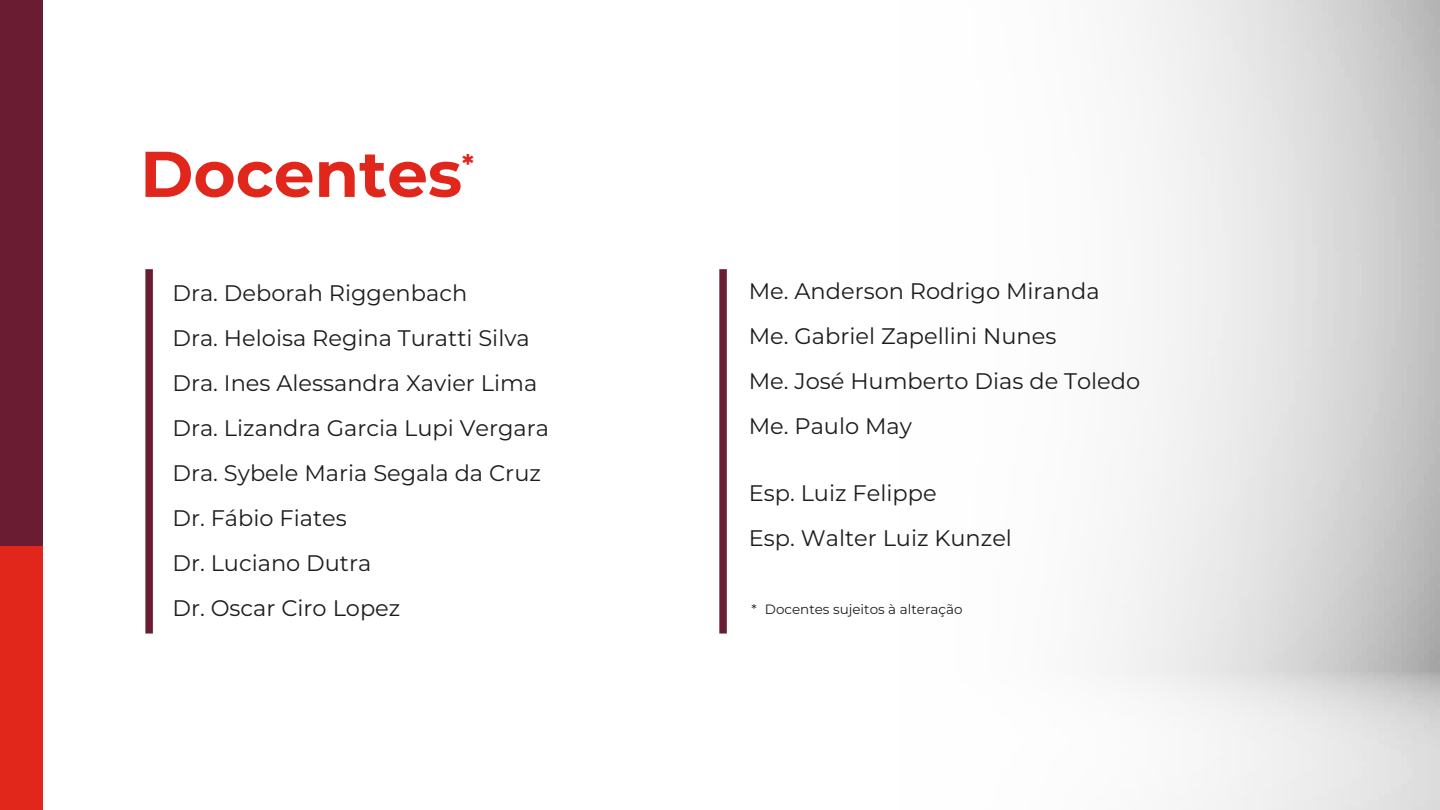
<style>
.page{position:relative;width:1440px;height:810px;background:#fff}
.page>*{position:absolute;margin:0;border:0;box-sizing:border-box;transform-origin:0 0}
.t1{font:700 64.5px "Montserrat";color:#e1261c}
.t2{font:700 27px "Montserrat";color:#e1261c}
.t3{font:22.5px/45px "Montserrat";color:#1d1d1b}
.t4{font:13.5px "Montserrat";color:#1d1d1b}
</style>
<div class="page">
<img style="left:145px;top:1px;width:1295px;height:809px">
<div style="left:145px;top:273px;width:8px;height:357px;background:#6a1c32"></div>
<div style="left:719px;top:273px;width:8px;height:357px;background:#6a1c32"></div>
<div style="left:0;top:0;width:43px;height:810px;background:#6a1c32"></div>
<div style="left:0;top:547px;width:43px;height:263px;background:#e1261c"></div>
<h1 class="t1" style="left:140px;top:131px;width:324px">Docentes</h1>
<p class="t2" style="left:462px;top:147px;width:13px">*</p>
<p class="t3" style="left:172px;top:270px;width:378px">Dra. Deborah Riggenbach<br>Dra. Heloisa Regina Turatti Silva<br>Dra. Ines Alessandra Xavier Lima<br>Dra. Lizandra Garcia Lupi Vergara<br>Dra. Sybele Maria Segala da Cruz<br>Dr. Fábio Fiates<br>Dr. Luciano Dutra<br>Dr. Oscar Ciro Lopez</p>
<p class="t3" style="left:749px;top:267px;width:393px">Me. Anderson Rodrigo Miranda<br>Me. Gabriel Zapellini Nunes<br>Me. José Humberto Dias de Toledo<br>Me. Paulo May</p>
<p class="t3" style="left:749px;top:470px;width:265px">Esp. Luiz Felippe<br>Esp. Walter Luiz Kunzel</p>
<p class="t4" style="left:751px;top:600px;width:213px">* Docentes sujeitos à alteração</p>
</div>
